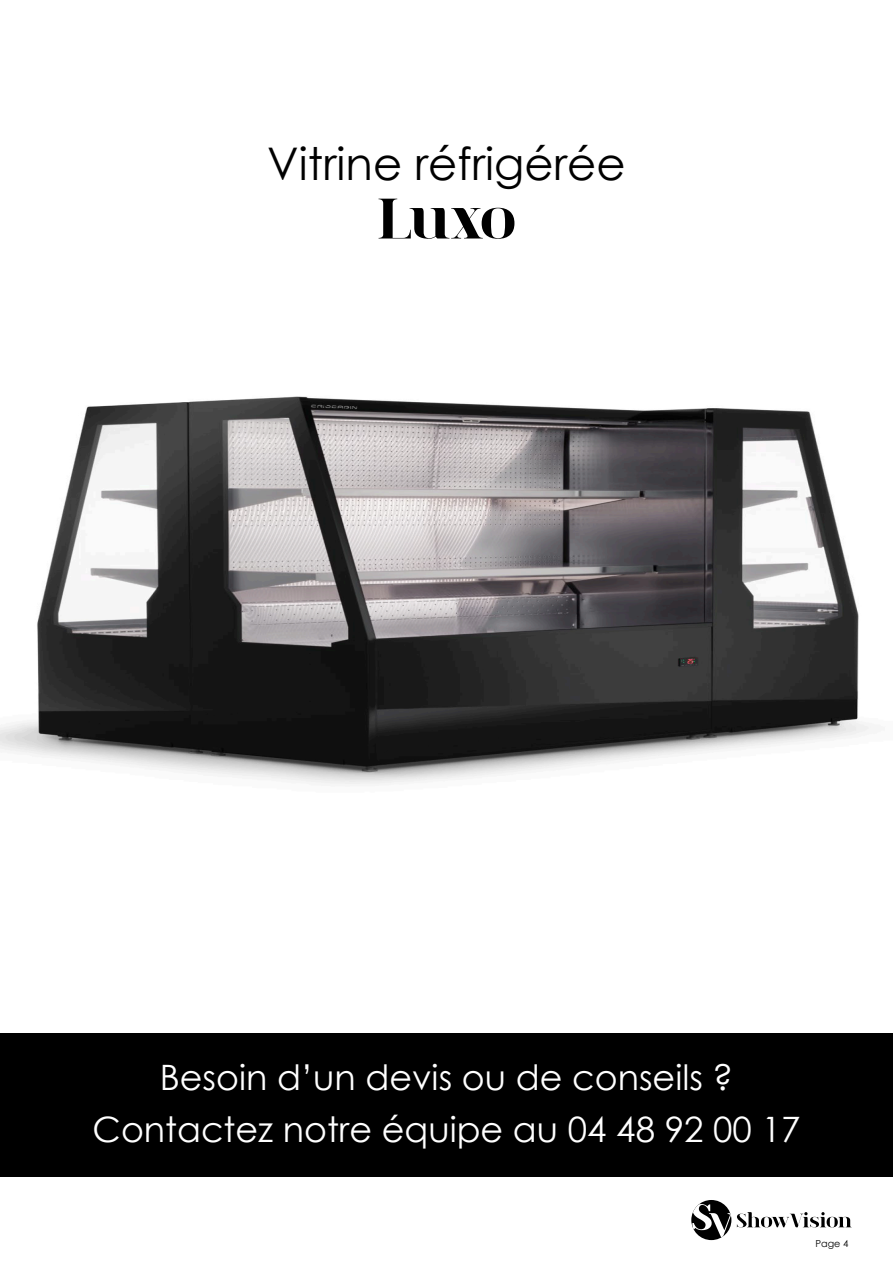
<style>
.page{position:relative;width:893px;height:1263px;background:#fff}
.page>*{position:absolute;margin:0;border:0;box-sizing:border-box;transform-origin:0 0}
.t1{font:700 60px "spinwerad";color:#000}
.t2{font:45px "Century Gothic";color:#000}
.t3{font:34.95px/51.3px "Century Gothic";color:#fff;text-align:center}
.t4{font:9.6px "Century Gothic";color:#000}
</style>
<div class="page">
<svg style="left:737px;top:1212px;width:114px;height:15px"></svg>
<div style="left:691px;top:1200px;width:40px;height:40px;background:#000;border-radius:50%"></div>
<svg style="left:692px;top:1204px;width:39px;height:34px"></svg>
<div style="left:0;top:1033px;width:893px;height:144px;background:#000"></div>
<img style="left:0;top:396px;width:871px;height:388px">
<p class="t2" style="left:267px;top:146px;width:360px">Vitrine réfrigérée</p>
<h1 class="t1" style="left:377px;top:193px;width:140px">Luxo</h1>
<p class="t3" style="left:93px;top:1055px;width:709px">Besoin d’un devis ou de conseils ?<br>Contactez notre équipe au 04 48 92 00 17</p>
<p class="t4" style="left:816px;top:1239px;width:34px">Page 4</p>
</div>
